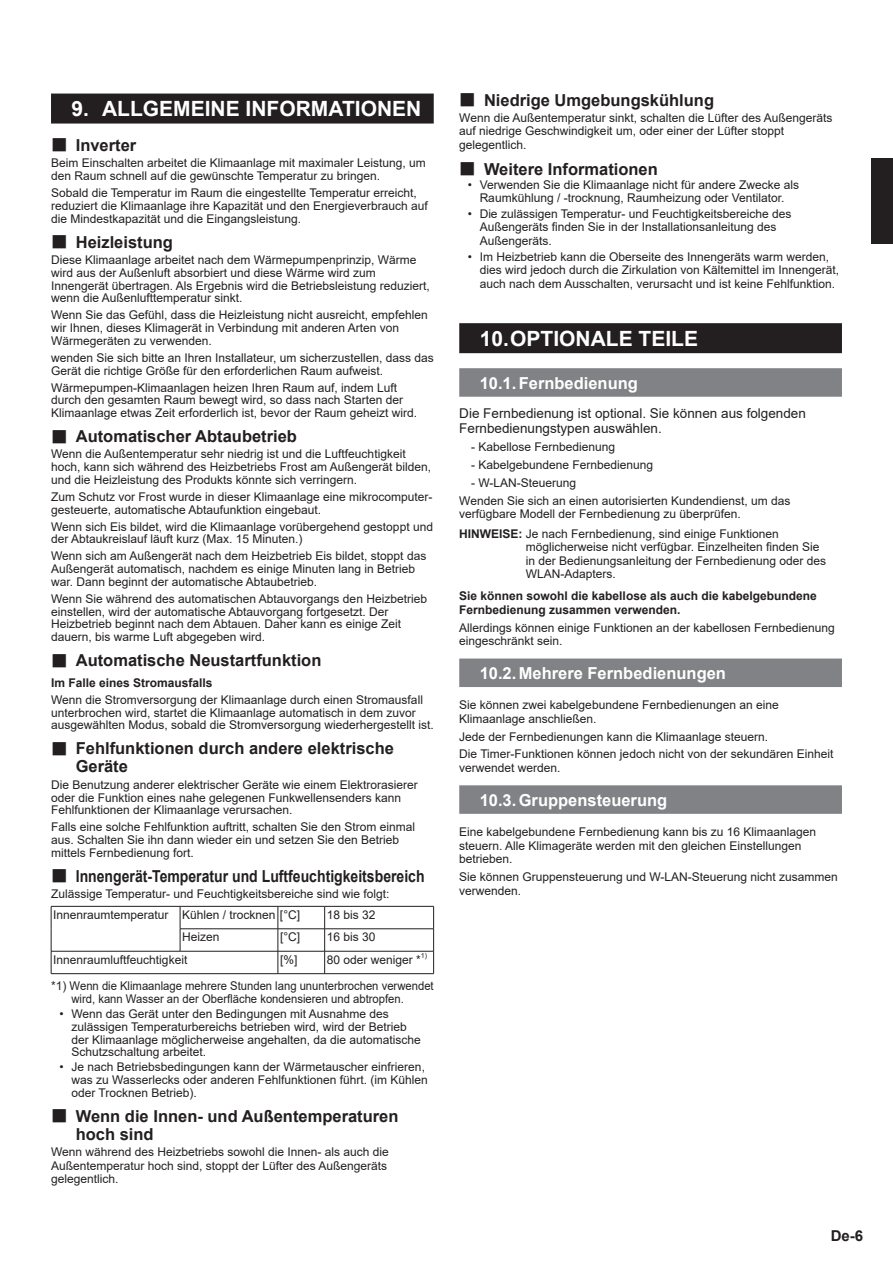
<style>
.page{position:relative;width:893px;height:1263px;background:#fff}
.page>*{position:absolute;margin:0;border:0;box-sizing:border-box;transform-origin:0 0}
.t1{font:700 21px "Arial";color:#fff}
.t2{font:700 16.5px/18px "Arial";color:#231f20}
.t3{font:700 16.5px "Arial";color:#fff}
.t4{font:700 16.5px "Arial";color:#231f20;scale:.85 1}
.t5{font:700 15px "Arial";color:#231f20}
.t6{font:13.5px/15px "Arial";color:#231f20}
.t7{font:12px/12.8px "Arial";color:#231f20}
.t8{font:700 12px/13.5px "Arial";color:#231f20}
.t9{font:7.05px "Arial";color:#231f20}
.s1{font-family:"Koz Go Pro Regular 90 msp RKSJ H";font-weight:400}
.s2{font-weight:700}
</style>
<div class="page">
<div style="left:872px;top:158px;width:21px;height:85px;background:#231f20"></div>
<div style="left:51px;top:94px;width:383px;height:30px;background:#231f20"></div>
<hr style="left:51px;top:906px;width:129px;height:1px;background:#231f20">
<hr style="left:180px;top:906px;width:98px;height:1px;background:#231f20">
<hr style="left:278px;top:906px;width:47px;height:1px;background:#231f20">
<hr style="left:325px;top:906px;width:109px;height:1px;background:#231f20">
<hr style="left:180px;top:928px;width:98px;height:1px;background:#231f20">
<svg style="left:180px;top:906px;width:1px;height:45px"></svg>
<hr style="left:278px;top:928px;width:47px;height:1px;background:#231f20">
<hr style="left:325px;top:928px;width:109px;height:1px;background:#231f20">
<hr style="left:51px;top:951px;width:129px;height:1px;background:#231f20">
<svg style="left:51px;top:906px;width:1px;height:67px"></svg>
<hr style="left:180px;top:951px;width:145px;height:1px;background:#231f20">
<svg style="left:278px;top:906px;width:1px;height:67px"></svg>
<hr style="left:325px;top:951px;width:109px;height:1px;background:#231f20">
<svg style="left:324px;top:906px;width:1px;height:67px"></svg>
<svg style="left:433px;top:906px;width:1px;height:67px"></svg>
<hr style="left:51px;top:973px;width:383px;height:1px;background:#231f20">
<div style="left:459px;top:323px;width:383px;height:30px;background:#231f20"></div>
<div style="left:459px;top:368px;width:383px;height:29px;background:#808285"></div>
<div style="left:459px;top:658px;width:383px;height:29px;background:#808285"></div>
<div style="left:459px;top:785px;width:383px;height:29px;background:#808285"></div>
<h1 class="t1" style="left:71px;top:97px;width:351px">9. ALLGEMEINE INFORMATIONEN</h1>
<h2 class="t2" style="left:51px;top:136px;width:87px"><span class="s1">■</span> Inverter</h2>
<p class="t7" style="left:51px;top:157px;width:376px">Beim Einschalten arbeitet die Klimaanlage mit maximaler Leistung, um den Raum schnell auf die gewünschte Temperatur zu bringen.</p>
<p class="t7" style="left:51px;top:187px;width:378px">Sobald die Temperatur im Raum die eingestellte Temperatur erreicht, reduziert die Klimaanlage ihre Kapazität und den Energieverbrauch auf die Mindestkapazität und die Eingangsleistung.</p>
<h2 class="t2" style="left:51px;top:233px;width:123px"><span class="s1">■</span> Heizleistung</h2>
<p class="t7" style="left:51px;top:253px;width:380px">Diese Klimaanlage arbeitet nach dem Wärmepumpenprinzip, Wärme wird aus der Außenluft absorbiert und diese Wärme wird zum Innengerät übertragen. Als Ergebnis wird die Betriebsleistung reduziert, wenn die Außenlufttemperatur sinkt.</p>
<p class="t7" style="left:51px;top:309px;width:378px">Wenn Sie das Gefühl, dass die Heizleistung nicht ausreicht, empfehlen wir Ihnen, dieses Klimagerät in Verbindung mit anderen Arten von<br>Wärmegeräten zu verwenden.</p>
<p class="t7" style="left:51px;top:351px;width:384px">wenden Sie sich bitte an Ihren Installateur, um sicherzustellen, dass das<br>Gerät die richtige Größe für den erforderlichen Raum aufweist.</p>
<p class="t7" style="left:51px;top:381px;width:368px">Wärmepumpen-Klimaanlagen heizen Ihren Raum auf, indem Luft durch den gesamten Raum bewegt wird, so dass nach Starten der<br>Klimaanlage etwas Zeit erforderlich ist, bevor der Raum geheizt wird.</p>
<h2 class="t2" style="left:51px;top:427px;width:247px"><span class="s1">■</span> Automatischer Abtaubetrieb</h2>
<p class="t7" style="left:51px;top:448px;width:382px">Wenn die Außentemperatur sehr niedrig ist und die Luftfeuchtigkeit hoch, kann sich während des Heizbetriebs Frost am Außengerät bilden, und die Heizleistung des Produkts könnte sich verringern.</p>
<p class="t7" style="left:51px;top:490px;width:383px">Zum Schutz vor Frost wurde in dieser Klimaanlage eine mikrocomputer&shy;gesteuerte, automatische Abtaufunktion eingebaut.</p>
<p class="t7" style="left:51px;top:520px;width:384px">Wenn sich Eis bildet, wird die Klimaanlage vorübergehend gestoppt und der Abtaukreislauf läuft kurz (Max. 15 Minuten.)</p>
<p class="t7" style="left:51px;top:550px;width:377px">Wenn sich am Außengerät nach dem Heizbetrieb Eis bildet, stoppt das<br>Außengerät automatisch, nachdem es einige Minuten lang in Betrieb war. Dann beginnt der automatische Abtaubetrieb.</p>
<p class="t7" style="left:51px;top:592px;width:378px">Wenn Sie während des automatischen Abtauvorgangs den Heizbetrieb einstellen, wird der automatische Abtauvorgang fortgesetzt. Der Heizbetrieb beginnt nach dem Abtauen. Daher kann es einige Zeit dauern, bis warme Luft abgegeben wird.</p>
<h2 class="t2" style="left:51px;top:652px;width:272px"><span class="s1">■</span> Automatische Neustartfunktion</h2>
<p class="t8" style="left:51px;top:676px;width:163px">Im Falle eines Stromausfalls</p>
<p class="t7" style="left:51px;top:693px;width:384px">Wenn die Stromversorgung der Klimaanlage durch einen Stromausfall unterbrochen wird, startet die Klimaanlage automatisch in dem zuvor ausgewählten Modus, sobald die Stromversorgung wiederhergestellt ist.</p>
<h2 class="t2" style="left:76px;top:740px;width:320px;text-indent:-25px"><span class="s1">■</span> Fehlfunktionen durch andere elektrische<br>Geräte</h2>
<p class="t7" style="left:51px;top:778px;width:368px">Die Benutzung anderer elektrischer Geräte wie einem Elektrorasierer oder die Funktion eines nahe gelegenen Funkwellensenders kann<br>Fehlfunktionen der Klimaanlage verursachen.</p>
<p class="t7" style="left:51px;top:821px;width:366px">Falls eine solche Fehlfunktion auftritt, schalten Sie den Strom einmal aus. Schalten Sie ihn dann wieder ein und setzen Sie den Betrieb mittels Fernbedienung fort.</p>
<h2 class="t4" style="left:51px;top:867px;width:441px"><span class="s1">■</span> Innengerät-Temperatur und Luftfeuchtigkeitsbereich</h2>
<p class="t7" style="left:51px;top:884px;width:340px;line-height:20.5px">Zulässige Temperatur- und Feuchtigkeitsbereiche sind wie folgt:<br>Innenraumtemperatur Kühlen / trocknen [°C]</p>
<p class="t7" style="left:327px;top:908px;width:50px">18 bis 32</p>
<p class="t7" style="left:182px;top:931px;width:39px">Heizen</p>
<p class="t7" style="left:280px;top:931px;width:22px">[°C]</p>
<p class="t7" style="left:327px;top:931px;width:50px">16 bis 30</p>
<p class="t7" style="left:53px;top:953px;width:136px">Innenraumluftfeuchtigkeit</p>
<p class="t7" style="left:280px;top:953px;width:19px">[%]</p>
<p class="t7" style="left:327px;top:953px;width:96px">80 oder weniger *</p>
<p class="t9" style="left:421px;top:951px;width:8px">1)</p>
<p class="t7" style="left:71px;top:980px;width:364px;text-indent:-20px">*1) Wenn die Klimaanlage mehrere Stunden lang ununterbrochen verwendet wird, kann Wasser an der Oberfläche kondensieren und abtropfen.</p>
<p class="t7" style="left:71px;top:1007px;width:351px;text-indent:-12px">• Wenn das Gerät unter den Bedingungen mit Ausnahme des zulässigen Temperaturbereichs betrieben wird, wird der Betrieb der Klimaanlage möglicherweise angehalten, da die automatische Schutzschaltung arbeitet.</p>
<p class="t7" style="left:71px;top:1061px;width:358px;text-indent:-12px">• Je nach Betriebsbedingungen kann der Wärmetauscher einfrieren, was zu Wasserlecks oder anderen Fehlfunktionen führt. (im Kühlen oder Trocknen Betrieb).</p>
<h2 class="t2" style="left:76px;top:1107px;width:324px;text-indent:-25px"><span class="s1">■</span> Wenn die Innen- und Außentemperaturen hoch sind</h2>
<p class="t7" style="left:51px;top:1145px;width:339px;line-height:13.5px">Wenn während des Heizbetriebs sowohl die Innen- als auch die<br>Außentemperatur hoch sind, stoppt der Lüfter des Außengeräts gelegentlich.</p>
<h2 class="t2" style="left:459px;top:91px;width:256px"><span class="s1">■</span> Niedrige Umgebungskühlung</h2>
<p class="t7" style="left:459px;top:111px;width:375px;line-height:13.5px">Wenn die Außentemperatur sinkt, schalten die Lüfter des Außengeräts auf niedrige Geschwindigkeit um, oder einer der Lüfter stoppt gelegentlich.</p>
<h2 class="t2" style="left:459px;top:160px;width:200px"><span class="s1">■</span> Weitere Informationen</h2>
<p class="t7" style="left:468px;top:178px;width:333px;line-height:13.5px;text-align:center">• Verwenden Sie die Klimaanlage nicht für andere Zwecke als<br>Raumkühlung / -trocknung, Raumheizung oder Ventilator.</p>
<p class="t7" style="left:480px;top:207px;width:313px;line-height:13.5px;text-indent:-12px">• Die zulässigen Temperatur- und Feuchtigkeitsbereiche des<br>Außengeräts finden Sie in der Installationsanleitung des<br>Außengeräts.</p>
<p class="t7" style="left:480px;top:250px;width:361px;line-height:13.5px;text-indent:-12px">• Im Heizbetrieb kann die Oberseite des Innengeräts warm werden, dies wird jedoch durch die Zirkulation von Kältemittel im Innengerät, auch nach dem Ausschalten, verursacht und ist keine Fehlfunktion.</p>
<h1 class="t1" style="left:480px;top:327px;width:220px">10. OPTIONALE TEILE</h1>
<h2 class="t3" style="left:480px;top:374px;width:160px">10.1. Fernbedienung</h2>
<p class="t6" style="left:459px;top:406px;width:348px">Die Fernbedienung ist optional. Sie können aus folgenden<br>Fernbedienungstypen auswählen.</p>
<p class="t7" style="left:471px;top:441px;width:146px">- Kabellose Fernbedienung</p>
<p class="t7" style="left:471px;top:458px;width:184px">- Kabelgebundene Fernbedienung</p>
<p class="t7" style="left:459px;top:474px;width:333px;line-height:17.7px;text-indent:12px">- W-LAN-Steuerung<br>Wenden Sie sich an einen autorisierten Kundendienst, um das</p>
<p class="t7" style="left:459px;top:504px;width:321px;line-height:20px">verfügbare Modell der Fernbedienung zu überprüfen.<br><span class="s2">HINWEISE:</span> Je nach Fernbedienung, sind einige Funktionen</p>
<p class="t7" style="left:526px;top:540px;width:302px;line-height:13.5px">möglicherweise nicht verfügbar. Einzelheiten finden Sie in der Bedienungsanleitung der Fernbedienung oder des<br>WLAN-Adapters.</p>
<p class="t8" style="left:459px;top:589px;width:359px">Sie können sowohl die kabellose als auch die kabelgebundene<br>Fernbedienung zusammen verwenden.</p>
<p class="t7" style="left:459px;top:621px;width:377px;line-height:13.5px">Allerdings können einige Funktionen an der kabellosen Fernbedienung eingeschränkt sein.</p>
<h2 class="t3" style="left:480px;top:664px;width:248px">10.2. Mehrere Fernbedienungen</h2>
<p class="t7" style="left:459px;top:698px;width:321px;line-height:13.5px">Sie können zwei kabelgebundene Fernbedienungen an eine<br>Klimaanlage anschließen.</p>
<p class="t7" style="left:459px;top:728px;width:376px;line-height:17.7px">Jede der Fernbedienungen kann die Klimaanlage steuern.<br>Die Timer-Funktionen können jedoch nicht von der sekundären Einheit</p>
<p class="t7" style="left:459px;top:761px;width:103px">verwendet werden.</p>
<h2 class="t3" style="left:480px;top:791px;width:189px">10.3. Gruppensteuerung</h2>
<p class="t7" style="left:459px;top:825px;width:358px;line-height:13.5px">Eine kabelgebundene Fernbedienung kann bis zu 16 Klimaanlagen steuern. Alle Klimageräte werden mit den gleichen Einstellungen betrieben.</p>
<p class="t7" style="left:459px;top:870px;width:380px;line-height:13.5px">Sie können Gruppensteuerung und W-LAN-Steuerung nicht zusammen verwenden.</p>
<p class="t5" style="left:831px;top:1228px;width:34px">De-6</p>
</div>
